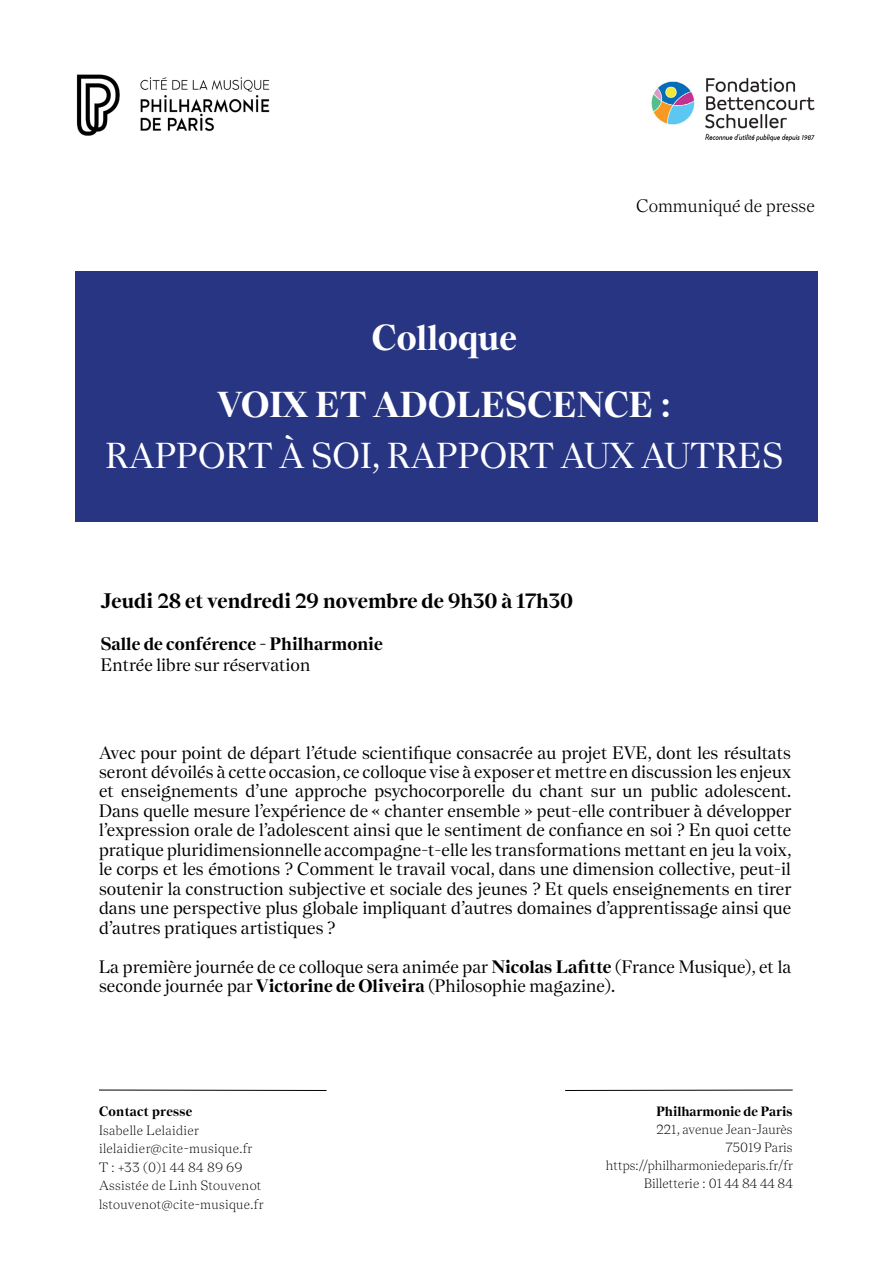
<style>
.page{position:relative;width:893px;height:1263px;background:#fff}
.page>*{position:absolute;margin:0;border:0;box-sizing:border-box;transform-origin:0 0}
.t1{font:36px "Nantes";letter-spacing:.01em;color:#fff}
.t2{font:700 36px/67.5px "Nantes";letter-spacing:.01em;color:#fff;text-align:center}
.t3{font:700 21px "Nantes";color:#000}
.t4{font:18px/19.5px "Nantes";color:#000;text-align:justify}
.t5{font:700 18px "Nantes";color:#000}
.t6{font:18px "Nantes";color:#000}
.t7{font:300 13.5px/18.5px "Nantes";letter-spacing:.02em;color:#000}
.t8{font:300 13.5px/18px "Nantes";color:#000;text-align:right}
.t9{font:700 13.5px "Nantes";color:#000}
.t10{font:700 13.5px "Nantes";letter-spacing:.02em;color:#000}
.s1{font-weight:700}
</style>
<div class="page">
<div style="left:75px;top:272px;width:742px;height:250px;background:#283583"></div>
<img style="left:76px;top:74px;width:194px;height:62px">
<hr style="left:99px;top:1090px;width:228px;height:1px;background:#000">
<hr style="left:565px;top:1090px;width:228px;height:1px;background:#000">
<img style="left:651px;top:77px;width:164px;height:65px">
<p class="t6" style="left:636px;top:193px;width:180px">Communiqué de presse</p>
<h1 class="t2" style="left:217px;top:302px;width:455px">Colloque<br>VOIX ET ADOLESCENCE :</h1>
<h1 class="t1" style="left:106px;top:430px;width:679px">RAPPORT À SOI, RAPPORT AUX AUTRES</h1>
<p class="t3" style="left:101px;top:585px;width:474px">Jeudi 28 et vendredi 29 novembre de 9h30 à 17h30</p>
<p class="t5" style="left:101px;top:630px;width:284px">Salle de conférence - Philharmonie</p>
<p class="t4" style="left:101px;top:654px;width:211px">Entrée libre sur réservation</p>
<p class="t4" style="left:99px;top:742px;width:694px">Avec pour point de départ l’étude scientifique consacrée au projet EVE, dont les résultats seront dévoilés à cette occasion, ce colloque vise à exposer et mettre en discussion les enjeux et enseignements d’une approche psychocorporelle du chant sur un public adolescent.<br>Dans quelle mesure l’expérience de « chanter ensemble » peut-elle contribuer à développer l’expression orale de l’adolescent ainsi que le sentiment de confiance en soi ? En quoi cette pratique pluridimensionnelle accompagne-t-elle les transformations mettant en jeu la voix, le corps et les émotions ? Comment le travail vocal, dans une dimension collective, peut-il soutenir la construction subjective et sociale des jeunes ? Et quels enseignements en tirer dans une perspective plus globale impliquant d’autres domaines d’apprentissage ainsi que d’autres pratiques artistiques ?</p>
<p class="t4" style="left:99px;top:956px;width:694px">La première journée de ce colloque sera animée par <span class="s1">Nicolas Lafitte</span> (France Musique), et la seconde journée par <span class="s1">Victorine de Oliveira</span> (Philosophie magazine).</p>
<p class="t10" style="left:99px;top:1101px;width:95px">Contact presse</p>
<p class="t7" style="left:99px;top:1121px;width:166px">Isabelle Lelaidier ilelaidier@cite-musique.fr<br>T : +33 (0)1 44 84 89 69<br>Assistée de Linh Stouvenot lstouvenot@cite-musique.fr</p>
<p class="t9" style="left:656px;top:1101px;width:138px">Philharmonie de Paris</p>
<p class="t8" style="left:606px;top:1120px;width:189px">221, avenue Jean-Jaurès<br>75019 Paris https://philharmoniedeparis.fr/fr<br>Billetterie : 01 44 84 44 84</p>
</div>
